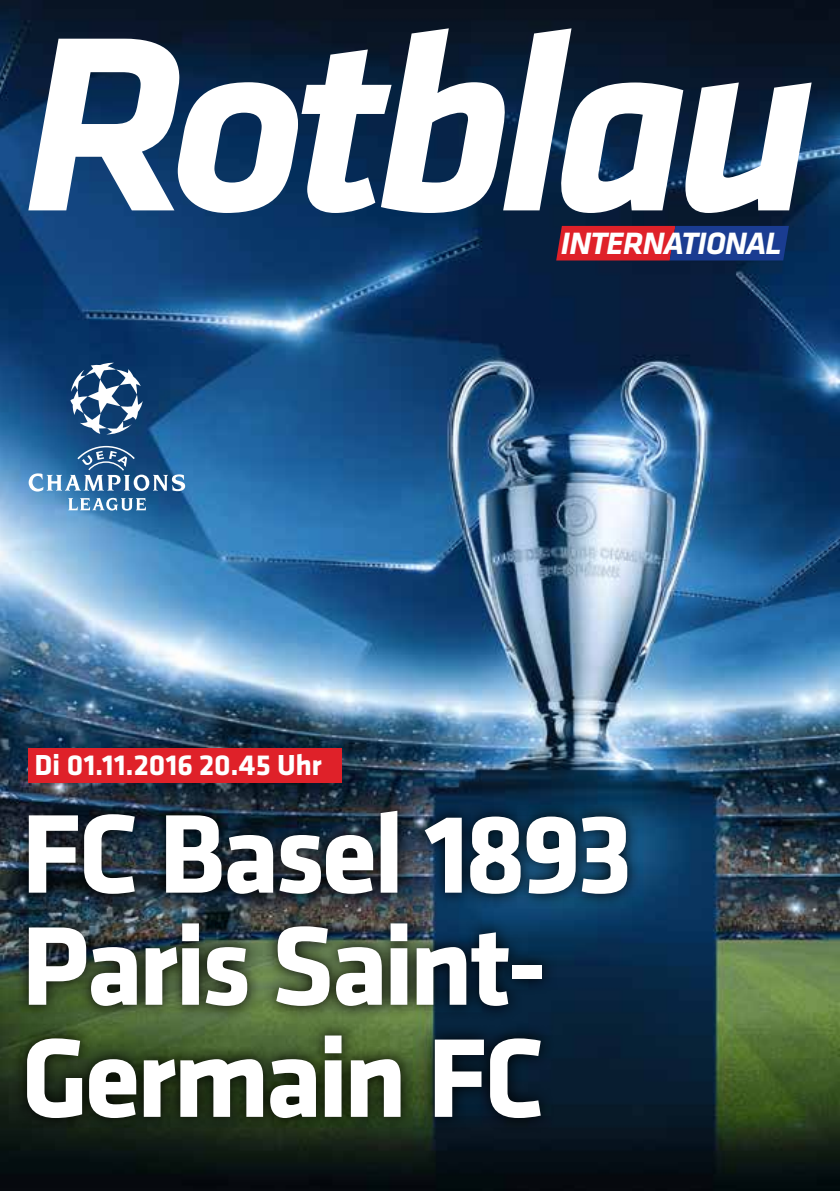
<style>
.page{position:relative;width:840px;height:1191px;background:#fff}
.page>*{position:absolute;margin:0;border:0;box-sizing:border-box;transform-origin:0 0}
.t1{font:700 116px/112px "Klavika";letter-spacing:-.04em;color:#fff}
.t2{font:italic 700 32px "Klavika";letter-spacing:-.03em;color:#fff}
.t3{font:700 30px "Klavika";letter-spacing:-.005em;color:#fff}
</style>
<div class="page">
<img style="left:0;top:0;width:839px;height:1191px">
<svg style="left:28px;top:28px;width:783px;height:185px"></svg>
<svg style="left:555px;top:226px;width:233px;height:34px;background:#792e5c"></svg>
<div style="left:29px;top:749px;width:312px;height:34px;background:#df2129"></div>
<svg style="left:12px;top:796px;width:630px;height:337px;background:#1c2f2f"></svg>
<svg style="left:70px;top:363px;width:73px;height:72px"></svg>
<svg style="left:29px;top:446px;width:156px;height:45px;background:#487aa8"></svg>
<svg style="left:68px;top:498px;width:78px;height:12px"></svg>
<p class="t2" style="left:560px;top:220px;width:222px">INTERNATIONAL</p>
<p class="t3" style="left:34px;top:743px;width:289px">Di 01.11.2016 20.45 Uhr</p>
<p class="t1" style="left:21px;top:793px;width:613px">FC Basel 1893<br>Paris Saint-<br>Germain FC</p>
</div>
